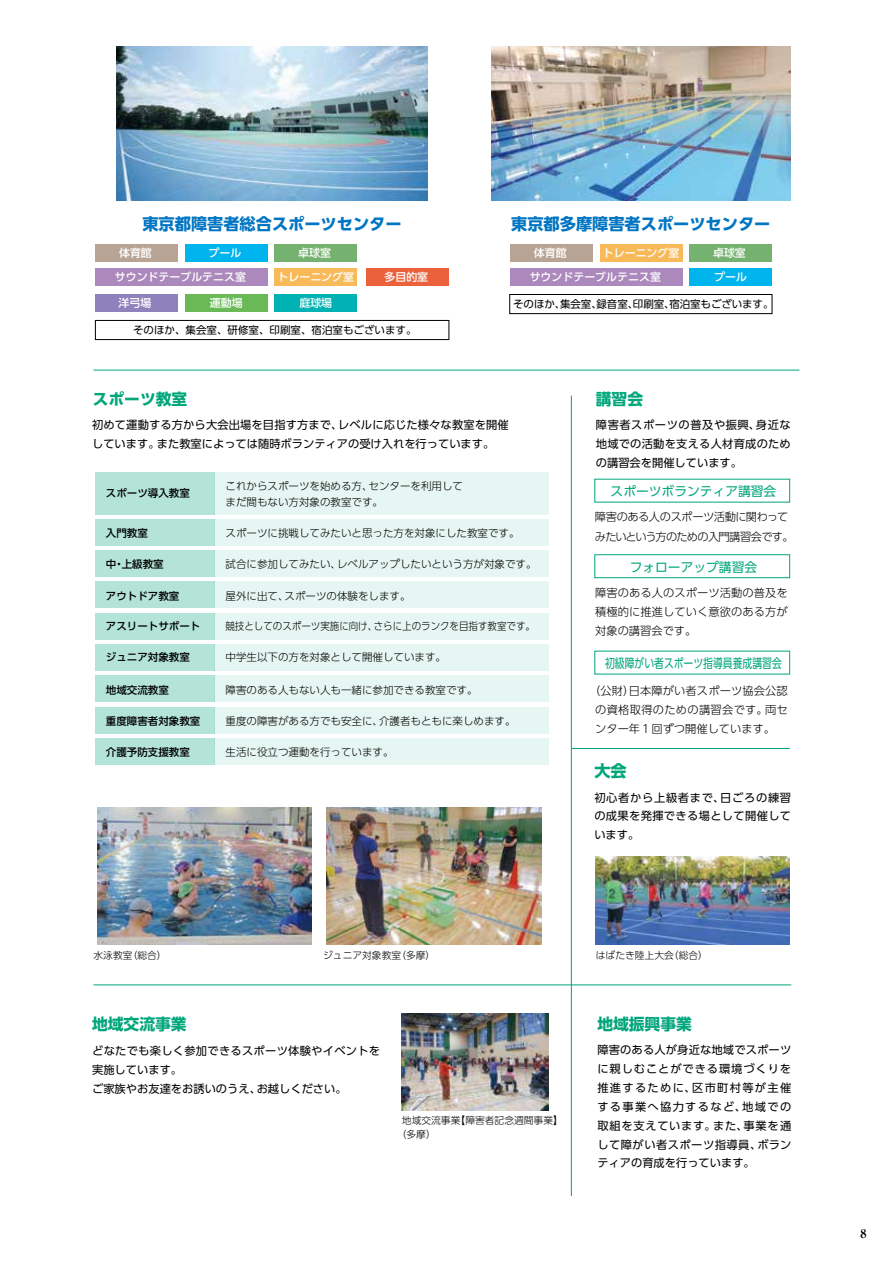
<style>
.page{position:relative;width:893px;height:1263px;background:#fff}
.page>*{position:absolute;margin:0;border:0;box-sizing:border-box;transform-origin:0 0}
.t1{font:700 16.2px "UD Shin Go Pro";color:#0075c2}
.t2{font:700 16.2px "UD Shin Go Pro";color:#00a67b}
.t3{font:700 15.75px "UD Shin Go Pro";color:#00a67b}
.t4{font:12.75px "UD Shin Go Pro";color:#00a67b}
.t5{font:12.75px "UD Shin Go Pro";color:#00a67b;scale:.77 1}
.t6{font:800 12px "Ryumin Pro";color:#000}
.t7{font:11.25px/18.9px "UD Shin Go Pro";letter-spacing:.01em;color:#000;text-align:justify}
.t8{font:300 11.25px/19.2px "UD Shin Go Pro";letter-spacing:.01em;color:#000;text-align:justify}
.t9{font:300 11.25px/19.2px "UD Shin Go Pro";letter-spacing:-.055em;color:#000}
.t10{font:500 10.95px "UD Shin Go Pro";color:#fff}
.t11{font:300 10.5px/15.9px "UD Shin Go Pro";color:#000}
.t12{font:500 10.5px "UD Shin Go Pro";color:#000}
.t13{font:10.5px "UD Shin Go Pro";color:#000}
.t14{font:300 10.5px "UD Shin Go Pro";color:#000;scale:.9 1}
.t15{font:300 9.75px/13.5px "UD Shin Go Pro";color:#000}
</style>
<div class="page">
<hr style="left:571px;top:396px;width:1px;height:800px;background:#00a67b">
<img style="left:97px;top:808px;width:214px;height:136px">
<img style="left:327px;top:808px;width:214px;height:136px">
<img style="left:596px;top:857px;width:194px;height:87px">
<hr style="left:571px;top:748px;width:219px;height:1px;background:#00a67b">
<hr style="left:94px;top:985px;width:697px;height:1px;background:#00a67b">
<hr style="left:94px;top:370px;width:705px;height:1px;background:#00a67b">
<img style="left:116px;top:47px;width:312px;height:153px">
<img style="left:491px;top:47px;width:300px;height:153px">
<div style="left:595px;top:554px;width:195px;height:24px;border:1px solid #00a67b"></div>
<div style="left:214px;top:472px;width:334px;height:42px;background:#e6f6f2"></div>
<div style="left:95px;top:472px;width:119px;height:42px;background:#b3e4d7"></div>
<div style="left:214px;top:613px;width:334px;height:27px;background:#e6f6f2"></div>
<div style="left:95px;top:613px;width:119px;height:27px;background:#b3e4d7"></div>
<div style="left:214px;top:644px;width:334px;height:27px;background:#e6f6f2"></div>
<div style="left:95px;top:644px;width:119px;height:27px;background:#b3e4d7"></div>
<div style="left:214px;top:581px;width:334px;height:27px;background:#e6f6f2"></div>
<div style="left:95px;top:581px;width:119px;height:27px;background:#b3e4d7"></div>
<div style="left:214px;top:550px;width:334px;height:27px;background:#e6f6f2"></div>
<div style="left:95px;top:550px;width:119px;height:27px;background:#b3e4d7"></div>
<div style="left:214px;top:519px;width:334px;height:26px;background:#e6f6f2"></div>
<div style="left:95px;top:519px;width:119px;height:26px;background:#b3e4d7"></div>
<div style="left:214px;top:707px;width:334px;height:27px;background:#e6f6f2"></div>
<div style="left:95px;top:707px;width:119px;height:27px;background:#b3e4d7"></div>
<div style="left:214px;top:738px;width:334px;height:27px;background:#e6f6f2"></div>
<div style="left:95px;top:738px;width:119px;height:27px;background:#b3e4d7"></div>
<div style="left:214px;top:675px;width:334px;height:27px;background:#e6f6f2"></div>
<div style="left:95px;top:675px;width:119px;height:27px;background:#b3e4d7"></div>
<div style="left:510px;top:245px;width:83px;height:17px;background:#b8a494"></div>
<div style="left:600px;top:245px;width:82px;height:17px;background:#f8b959"></div>
<div style="left:689px;top:245px;width:83px;height:17px;background:#75b26f"></div>
<div style="left:510px;top:269px;width:172px;height:17px;background:#ac89bd"></div>
<div style="left:689px;top:269px;width:83px;height:17px;background:#00b4ed"></div>
<div style="left:509px;top:294px;width:263px;height:20px;border:1px solid #000"></div>
<div style="left:95px;top:245px;width:83px;height:17px;background:#b8a494"></div>
<div style="left:274px;top:269px;width:83px;height:17px;background:#f8b959"></div>
<div style="left:274px;top:245px;width:83px;height:17px;background:#75b26f"></div>
<div style="left:95px;top:269px;width:173px;height:17px;background:#ac89bd"></div>
<div style="left:185px;top:295px;width:83px;height:17px;background:#69ba57"></div>
<div style="left:274px;top:295px;width:83px;height:17px;background:#00b2b3"></div>
<div style="left:366px;top:269px;width:83px;height:17px;background:#eb613b"></div>
<div style="left:95px;top:295px;width:83px;height:17px;background:#8f82bc"></div>
<div style="left:185px;top:245px;width:83px;height:17px;background:#00b4ed"></div>
<div style="left:95px;top:320px;width:354px;height:20px;border:1px solid #000"></div>
<img style="left:402px;top:1013px;width:146px;height:98px">
<h1 class="t1" style="left:142px;top:211px;width:261px">東京都障害者総合スポーツセンター</h1>
<p class="t10" style="left:119px;top:244px;width:34px">体育館</p>
<p class="t10" style="left:209px;top:244px;width:34px">プール</p>
<p class="t10" style="left:298px;top:244px;width:34px">卓球室</p>
<p class="t10" style="left:115px;top:268px;width:133px">サウンドテーブルテニス室</p>
<p class="t10" style="left:210px;top:294px;width:34px">運動場</p>
<p class="t10" style="left:299px;top:294px;width:34px">庭球場</p>
<p class="t10" style="left:278px;top:268px;width:78px">トレーニング室</p>
<p class="t10" style="left:119px;top:294px;width:34px">洋弓場</p>
<p class="t10" style="left:384px;top:268px;width:45px">多目的室</p>
<p class="t13" style="left:133px;top:321px;width:285px">そのほか、集会室、研修室、印刷室、宿泊室もございます。</p>
<h2 class="t3" style="left:93px;top:386px;width:96px">スポーツ教室</h2>
<h1 class="t1" style="left:511px;top:211px;width:261px">東京都多摩障害者スポーツセンター</h1>
<p class="t10" style="left:534px;top:244px;width:34px">体育館</p>
<p class="t10" style="left:603px;top:244px;width:78px">トレーニング室</p>
<p class="t10" style="left:713px;top:244px;width:34px">卓球室</p>
<p class="t10" style="left:530px;top:268px;width:133px">サウンドテーブルテニス室</p>
<p class="t10" style="left:714px;top:268px;width:34px">プール</p>
<p class="t13" style="left:513px;top:295px;width:262px">そのほか、集会室、録音室、印刷室、宿泊室もございます。</p>
<h2 class="t3" style="left:596px;top:386px;width:49px">講習会</h2>
<p class="t7" style="left:92px;top:415px;width:418px">初めて運動する方から大会出場を目指す方まで、レベルに応じた様々な教室を開催しています。また教室によっては随時ボランティアの受け入れを行っています。</p>
<p class="t12" style="left:106px;top:485px;width:85px">スポーツ導入教室</p>
<p class="t11" style="left:225px;top:478px;width:239px">これからスポーツを始める方、センターを利用してまだ間もない方対象の教室です。</p>
<p class="t12" style="left:106px;top:524px;width:43px">入門教室</p>
<p class="t11" style="left:225px;top:524px;width:296px">スポーツに挑戦してみたいと思った方を対象にした教室です。</p>
<p class="t12" style="left:106px;top:556px;width:59px">中・上級教室</p>
<p class="t11" style="left:225px;top:556px;width:313px">試合に参加してみたい、レベルアップしたいという方が対象です。</p>
<p class="t12" style="left:106px;top:587px;width:75px">アウトドア教室</p>
<p class="t11" style="left:225px;top:587px;width:187px">屋外に出て、スポーツの体験をします。</p>
<p class="t12" style="left:106px;top:617px;width:96px">アスリートサポート</p>
<p class="t14" style="left:225px;top:618px;width:345px">競技としてのスポーツ実施に向け、さらに上のランクを目指す教室です。</p>
<p class="t12" style="left:106px;top:649px;width:85px">ジュニア対象教室</p>
<p class="t11" style="left:225px;top:649px;width:222px">中学生以下の方を対象として開催しています。</p>
<p class="t12" style="left:106px;top:681px;width:64px">地域交流教室</p>
<p class="t11" style="left:225px;top:681px;width:254px">障害のある人もない人も一緒に参加できる教室です。</p>
<p class="t12" style="left:106px;top:712px;width:96px">重度障害者対象教室</p>
<p class="t11" style="left:225px;top:713px;width:292px">重度の障害がある方でも安全に、介護者もともに楽しめます。</p>
<p class="t12" style="left:106px;top:744px;width:85px">介護予防支援教室</p>
<p class="t11" style="left:225px;top:744px;width:169px">生活に役立つ運動を行っています。</p>
<p class="t7" style="left:596px;top:415px;width:197px">障害者スポーツの普及や振興、身近な地域での活動を支える人材育成のための講習会を開催しています。</p>
<p class="t4" style="left:611px;top:481px;width:167px">スポーツボランティア講習会</p>
<p class="t9" style="left:595px;top:507px;width:200px">障害のある人のスポーツ活動に関わってみたいという方のための入門講習会です。</p>
<p class="t4" style="left:630px;top:556px;width:129px">フォローアップ講習会</p>
<p class="t8" style="left:595px;top:583px;width:194px">障害のある人のスポーツ活動の普及を積極的に推進していく意欲のある方が対象の講習会です。</p>
<p class="t5" style="left:605px;top:653px;width:231px">初級障がい者スポーツ指導員養成講習会</p>
<p class="t8" style="left:589px;top:680px;width:200px;text-align:center">（公財）日本障がい者スポーツ協会公認の資格取得のための講習会です。両センター年１回ずつ開催しています。</p>
<h1 class="t2" style="left:594px;top:758px;width:34px">大会</h1>
<p class="t7" style="left:594px;top:787px;width:198px">初心者から上級者まで、日ごろの練習の成果を発揮できる場として開催しています。</p>
<p class="t15" style="left:94px;top:948px;width:75px">水泳教室（総合）</p>
<p class="t15" style="left:323px;top:948px;width:114px">ジュニア対象教室（多摩）</p>
<p class="t15" style="left:596px;top:948px;width:114px">はばたき陸上大会（総合）</p>
<h2 class="t3" style="left:92px;top:1011px;width:96px">地域交流事業</h2>
<p class="t7" style="left:92px;top:1041px;width:289px;text-align:left">どなたでも楽しく参加できるスポーツ体験やイベントを実施しています。<br>ご家族やお友達をお誘いのうえ、お越しください。</p>
<p class="t15" style="left:397px;top:1113px;width:168px;text-indent:5px">地域交流事業【障害者記念週間事業】（多摩）</p>
<h2 class="t3" style="left:597px;top:1011px;width:96px">地域振興事業</h2>
<p class="t7" style="left:597px;top:1040px;width:195px">障害のある人が身近な地域でスポーツに親しむことができる環境づくりを推進するために、区市町村等が主催する事業へ協力するなど、地域での取組を支えています。また、事業を通して障がい者スポーツ指導員、ボランティアの育成を行っています。</p>
<p class="t6" style="left:861px;top:1224px;width:7px">8</p>
</div>
